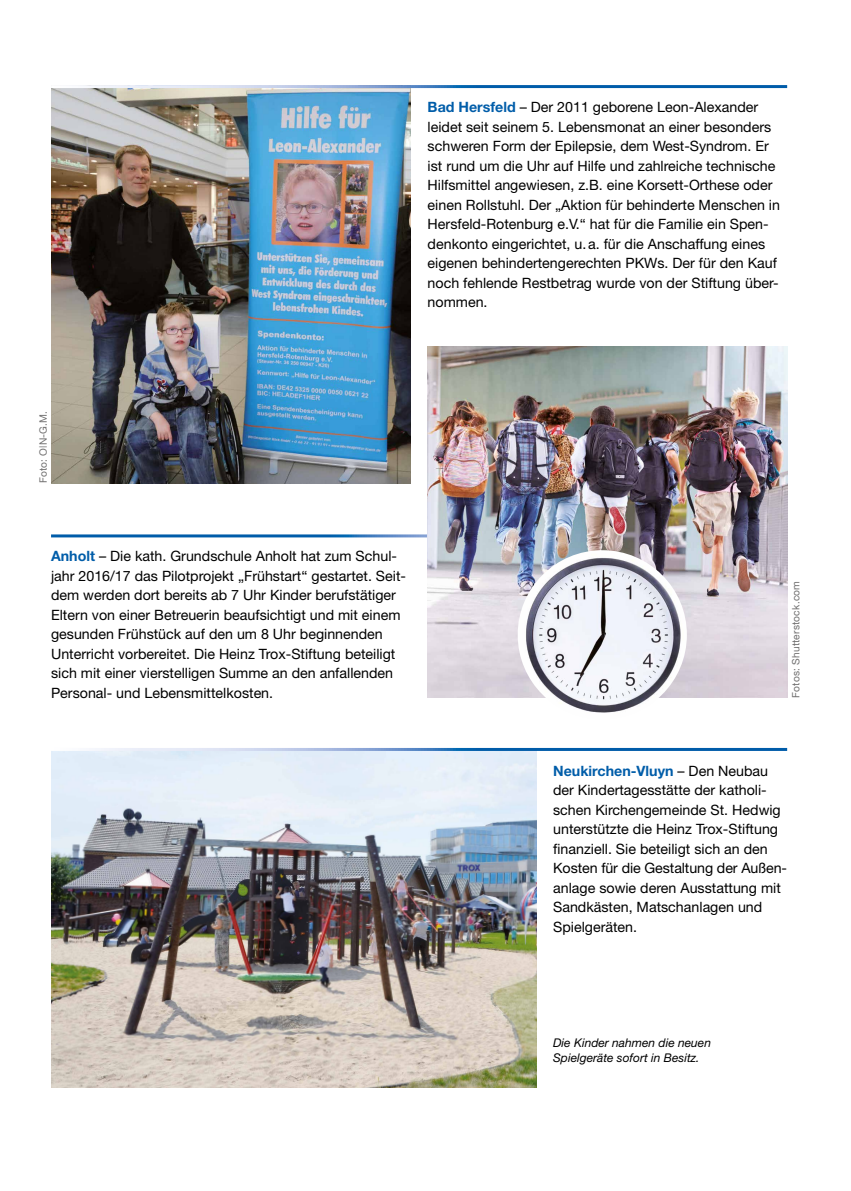
<style>
.page{position:relative;width:851px;height:1191px;background:#fff}
.page>*{position:absolute;margin:0;border:0;box-sizing:border-box;transform-origin:0 0}
.t1{font:14.25px/19.5px "Helvetica Neue";color:#000}
.t2{font:italic 12px/15px "Helvetica Neue";color:#000}
.t3{font:10.2px "Helvetica Neue";letter-spacing:.02em;color:#706f6f}
.s1{font-weight:700;color:#005da9}
</style>
<div class="page">
<img style="left:51px;top:88px;width:359px;height:395px">
<img style="left:51px;top:751px;width:485px;height:336px">
<img style="left:427px;top:347px;width:360px;height:351px">
<img style="left:517px;top:550px;width:169px;height:169px;border-radius:85px">
<p class="t1" style="left:427px;top:97px;width:354px"><span class="s1">Bad Hersfeld</span> – Der 2011 geborene Leon-Alexander leidet seit seinem 5. Lebensmonat an einer besonders schweren Form der Epilepsie, dem West-Syndrom. Er ist rund um die Uhr auf Hilfe und zahlreiche technische Hilfsmittel angewiesen, z.B. eine Korsett-Orthese oder einen Rollstuhl. Der „Aktion für behinderte Menschen in Hersfeld-Rotenburg e.V.“ hat für die Familie ein Spen&shy;denkonto eingerichtet, u.a. für die Anschaffung eines eigenen behindertengerechten PKWs. Der für den Kauf noch fehlende Restbetrag wurde von der Stiftung über&shy;nommen.</p>
<p class="t3" style="left:37px;top:483px;width:74px;rotate:-90deg">Foto: O|N-G.M.</p>
<p class="t1" style="left:51px;top:546px;width:356px"><span class="s1">Anholt</span> – Die kath. Grundschule Anholt hat zum Schul&shy;jahr 2016/17 das Pilotprojekt „Frühstart“ gestartet. Seit&shy;dem werden dort bereits ab 7 Uhr Kinder berufstätiger Eltern von einer Betreuerin beaufsichtigt und mit einem gesunden Frühstück auf den um 8 Uhr beginnenden Unterricht vorbereitet. Die Heinz Trox-Stiftung beteiligt sich mit einer vierstelligen Summe an den anfallenden Personal- und Lebensmittelkosten.</p>
<p class="t3" style="left:789px;top:698px;width:118px;rotate:-90deg">Fotos: Shutterstock.com</p>
<p class="t1" style="left:553px;top:760px;width:234px"><span class="s1">Neukirchen-Vluyn</span> – Den Neubau der Kindertagesstätte der katholi&shy;schen Kirchengemeinde St. Hedwig unterstützte die Heinz Trox-Stiftung finanziell. Sie beteiligt sich an den Kosten für die Gestaltung der Außen&shy;anlage sowie deren Ausstattung mit Sandkästen, Matschanlagen und Spielgeräten.</p>
<p class="t2" style="left:553px;top:1035px;width:159px">Die Kinder nahmen die neuen<br>Spielgeräte sofort in Besitz.</p>
</div>
